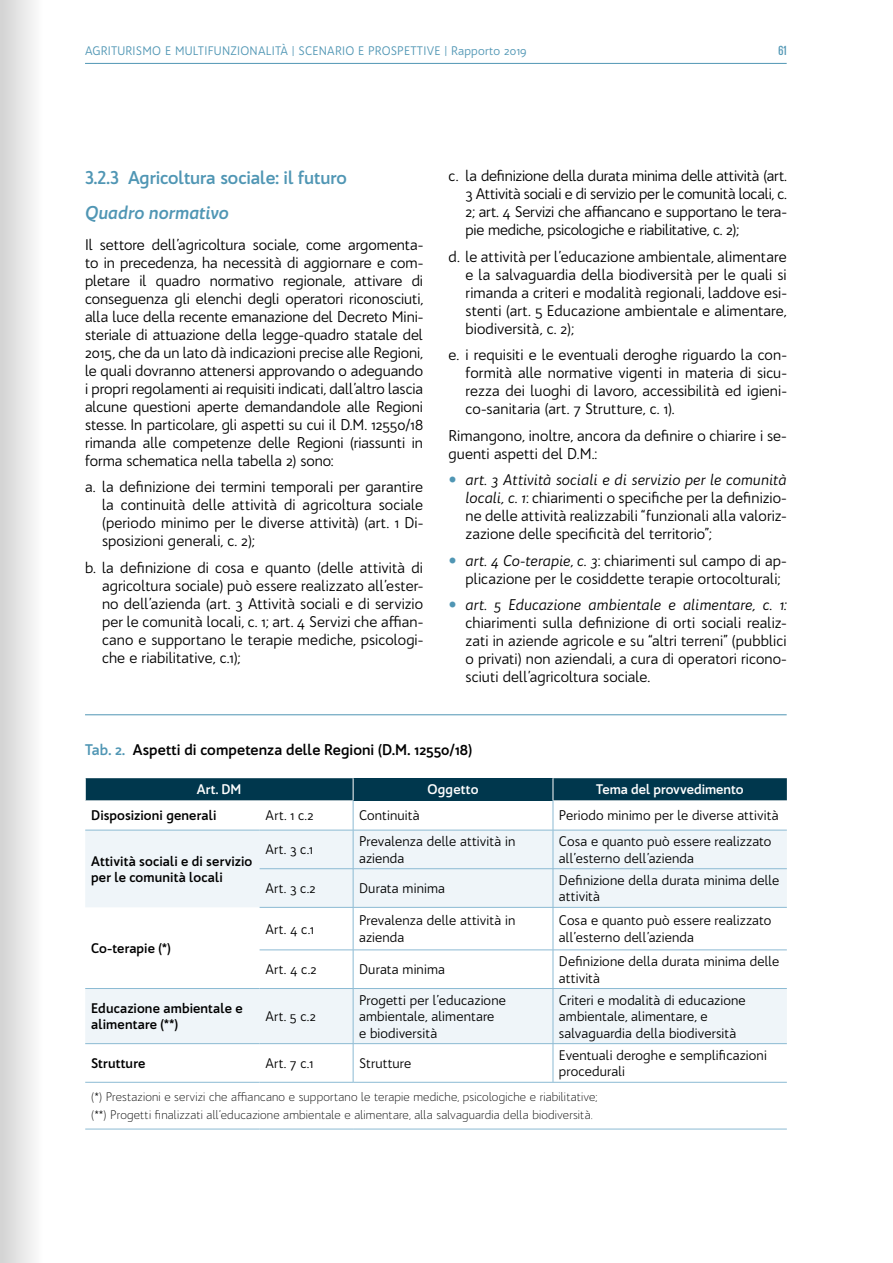
<style>
.page{position:relative;width:893px;height:1263px;background:#fff}
.page>*{position:absolute;margin:0;border:0;box-sizing:border-box;transform-origin:0 0}
.t1{font:700 18px "Bw Quinta Pro";letter-spacing:-.005em;color:#5096b4}
.t2{font:italic 700 18px "Bw Quinta Pro";letter-spacing:-.005em;color:#5096b4}
.t3{font:15px/18px "Bw Quinta Pro";color:#000;text-align:justify}
.t4{font:700 15px "Bw Quinta Pro";color:#000}
.t5{font:italic 15px "Bw Quinta Pro";letter-spacing:-.005em;color:#000}
.t6{font:13.5px/16.5px "Bw Quinta Pro";letter-spacing:.005em;color:#000}
.t7{font:700 13.5px/16.5px "Bw Quinta Pro";letter-spacing:.005em;color:#000}
.t8{font:700 13.5px "Bw Quinta Pro";color:#fff}
.t9{font:500 13.5px "Giorgio Sans";color:#5096b4}
.t10{font:300 12px/17.7px "Bw Quinta Pro";letter-spacing:.01em;color:#000}
.t11{font:12px "Bw Quinta Pro";letter-spacing:.02em;color:#5096b4}
.s1{font-style:italic}
.s2{color:#5096b4}
</style>
<div class="page">
<hr style="left:85px;top:63px;width:702px;height:1px;background:#5096b4">
<svg style="left:85px;top:831px;width:702px;height:212px;fill:#eff5f9"></svg>
<hr style="left:260px;top:868px;width:93px;height:1px;background:#8bbad3">
<hr style="left:353px;top:868px;width:200px;height:1px;background:#8bbad3">
<hr style="left:553px;top:868px;width:234px;height:1px;background:#8bbad3">
<hr style="left:260px;top:907px;width:93px;height:1px;background:#8bbad3">
<hr style="left:353px;top:907px;width:200px;height:1px;background:#8bbad3">
<hr style="left:553px;top:907px;width:234px;height:1px;background:#8bbad3">
<hr style="left:85px;top:1129px;width:175px;height:1px;background:#8bbad3">
<hr style="left:260px;top:1129px;width:93px;height:1px;background:#8bbad3">
<hr style="left:353px;top:1129px;width:200px;height:1px;background:#8bbad3">
<hr style="left:553px;top:1129px;width:234px;height:1px;background:#8bbad3">
<hr style="left:260px;top:950px;width:93px;height:1px;background:#8bbad3">
<hr style="left:353px;top:950px;width:200px;height:1px;background:#8bbad3">
<hr style="left:553px;top:950px;width:234px;height:1px;background:#8bbad3">
<hr style="left:353px;top:800px;width:1px;height:30px;background:#8bbad3">
<hr style="left:553px;top:800px;width:1px;height:30px;background:#8bbad3">
<hr style="left:353px;top:830px;width:1px;height:38px;background:#8bbad3">
<hr style="left:553px;top:830px;width:1px;height:38px;background:#8bbad3">
<hr style="left:353px;top:869px;width:1px;height:38px;background:#8bbad3">
<hr style="left:553px;top:869px;width:1px;height:38px;background:#8bbad3">
<hr style="left:353px;top:907px;width:1px;height:43px;background:#8bbad3">
<hr style="left:553px;top:907px;width:1px;height:43px;background:#8bbad3">
<hr style="left:353px;top:950px;width:1px;height:38px;background:#8bbad3">
<hr style="left:553px;top:950px;width:1px;height:38px;background:#8bbad3">
<hr style="left:353px;top:989px;width:1px;height:54px;background:#8bbad3">
<hr style="left:553px;top:989px;width:1px;height:54px;background:#8bbad3">
<hr style="left:353px;top:1044px;width:1px;height:38px;background:#8bbad3">
<hr style="left:553px;top:1044px;width:1px;height:38px;background:#8bbad3">
<div style="left:85px;top:778px;width:702px;height:22px;background:#00374d"></div>
<hr style="left:85px;top:1082px;width:175px;height:1px;background:#8bbad3">
<hr style="left:260px;top:1082px;width:93px;height:1px;background:#8bbad3">
<hr style="left:353px;top:1082px;width:200px;height:1px;background:#8bbad3">
<hr style="left:553px;top:1082px;width:234px;height:1px;background:#8bbad3">
<hr style="left:85px;top:830px;width:175px;height:1px;background:#8bbad3">
<hr style="left:260px;top:830px;width:93px;height:1px;background:#8bbad3">
<hr style="left:353px;top:830px;width:200px;height:1px;background:#8bbad3">
<hr style="left:553px;top:830px;width:234px;height:1px;background:#8bbad3">
<hr style="left:85px;top:988px;width:175px;height:1px;background:#8bbad3">
<hr style="left:260px;top:988px;width:93px;height:1px;background:#8bbad3">
<hr style="left:353px;top:988px;width:200px;height:1px;background:#8bbad3">
<hr style="left:553px;top:988px;width:234px;height:1px;background:#8bbad3">
<hr style="left:85px;top:1043px;width:175px;height:1px;background:#8bbad3">
<hr style="left:260px;top:1043px;width:93px;height:1px;background:#8bbad3">
<hr style="left:353px;top:1043px;width:200px;height:1px;background:#8bbad3">
<hr style="left:553px;top:1043px;width:234px;height:1px;background:#8bbad3">
<hr style="left:85px;top:714px;width:702px;height:1px;background:#5096b4">
<div style="left:0;top:0;width:43px;height:1263px;background:linear-gradient(to right,#d2d2d2,#fefefe)"></div>
<p class="t11" style="left:85px;top:43px;width:443px">AGRITURISMO E MULTIFUNZIONALITÀ | SCENARIO E PROSPETTIVE | Rapporto 2019</p>
<p class="t9" style="left:778px;top:44px;width:10px">61</p>
<p class="t1" style="left:85px;top:166px;width:263px">3.2.3 Agricoltura sociale: il futuro</p>
<p class="t2" style="left:85px;top:201px;width:145px">Quadro normativo</p>
<p class="t3" style="left:85px;top:235px;width:340px">Il settore dell’agricoltura sociale, come argomenta&shy;to in precedenza, ha necessità di aggiornare e com&shy;pletare il quadro normativo regionale, attivare di conseguenza gli elenchi degli operatori riconosciuti, alla luce della recente emanazione del Decreto Mini&shy;steriale di attuazione della legge-quadro statale del 2015, che da un lato dà indicazioni precise alle Regioni, le quali dovranno attenersi approvando o adeguando i propri regolamenti ai requisiti indicati, dall’altro lascia alcune questioni aperte demandandole alle Regioni stesse. In particolare, gli aspetti su cui il D.M. 12550/18 rimanda alle competenze delle Regioni (riassunti in forma schematica nella tabella 2) sono:</p>
<p class="t3" style="left:102px;top:478px;width:323px;text-indent:-17px">a. la definizione dei termini temporali per garantire la continuità delle attività di agricoltura sociale (periodo minimo per le diverse attività) (art. 1 Di&shy;sposizioni generali, c. 2);</p>
<p class="t3" style="left:102px;top:558px;width:323px;text-indent:-17px">b. la definizione di cosa e quanto (delle attività di agricoltura sociale) può essere realizzato all’ester&shy;no dell’azienda (art. 3 Attività sociali e di servizio per le comunità locali, c. 1; art. 4 Servizi che affian&shy;cano e supportano le terapie mediche, psicologi&shy;che e riabilitative, c.1);</p>
<p class="t3" style="left:466px;top:167px;width:323px;text-indent:-17px">c. la definizione della durata minima delle attività (art.<br>3 Attività sociali e di servizio per le comunità locali, c.<br>2; art. 4 Servizi che affiancano e supportano le tera&shy;pie mediche, psicologiche e riabilitative, c. 2);</p>
<p class="t3" style="left:466px;top:247px;width:323px;text-indent:-17px">d. le attività per l’educazione ambientale, alimentare e la salvaguardia della biodiversità per le quali si rimanda a criteri e modalità regionali, laddove esi&shy;stenti (art. 5 Educazione ambientale e alimentare, biodiversità, c. 2);</p>
<p class="t3" style="left:466px;top:346px;width:323px;text-indent:-17px">e. i requisiti e le eventuali deroghe riguardo la con&shy;formità alle normative vigenti in materia di sicu&shy;rezza dei luoghi di lavoro, accessibilità ed igieni&shy;co-sanitaria (art. 7 Strutture, c. 1).</p>
<p class="t3" style="left:449px;top:426px;width:340px">Rimangono, inoltre, ancora da definire o chiarire i se&shy;guenti aspetti del D.M.:</p>
<p class="t3" style="left:466px;top:471px;width:323px"><span class="s1">art. 3 Attività sociali e di servizio per le comunità locali, c. 1</span>: chiarimenti o specifiche per la definizio&shy;ne delle attività realizzabili “funzionali alla valoriz&shy;zazione delle specificità del territorio”;</p>
<p class="t3" style="left:466px;top:551px;width:323px"><span class="s1">art. 4 Co-terapie</span>, <span class="s1">c. 3</span>: chiarimenti sul campo di ap&shy;plicazione per le cosiddette terapie ortocolturali;</p>
<p class="t5" style="left:466px;top:596px;width:323px">art. 5 Educazione ambientale e alimentare, c. 1:</p>
<p class="t3" style="left:466px;top:614px;width:323px">chiarimenti sulla definizione di orti sociali realiz&shy;zati in aziende agricole e su “altri terreni” (pubblici o privati) non aziendali, a cura di operatori ricono&shy;sciuti dell’agricoltura sociale.</p>
<p class="t4" style="left:85px;top:741px;width:389px"><span class="s2">Tab. 2.</span> Aspetti di competenza delle Regioni (D.M. 12550/18)</p>
<p class="t8" style="left:197px;top:781px;width:46px">Art. DM</p>
<p class="t8" style="left:428px;top:781px;width:52px">Oggetto</p>
<p class="t8" style="left:596px;top:781px;width:149px">Tema del provvedimento</p>
<p class="t7" style="left:91px;top:807px;width:127px">Disposizioni generali</p>
<p class="t6" style="left:266px;top:807px;width:49px">Art. 1 c.2</p>
<p class="t6" style="left:359px;top:807px;width:62px">Continuità</p>
<p class="t6" style="left:559px;top:807px;width:221px">Periodo minimo per le diverse attività</p>
<p class="t7" style="left:91px;top:852px;width:163px">Attività sociali e di servizio per le comunità locali</p>
<p class="t6" style="left:266px;top:841px;width:49px">Art. 3 c.1</p>
<p class="t6" style="left:359px;top:833px;width:158px">Prevalenza delle attività in azienda</p>
<p class="t6" style="left:559px;top:833px;width:214px">Cosa e quanto può essere realizzato all’esterno dell’azienda</p>
<p class="t6" style="left:266px;top:880px;width:52px">Art. 3 c.2</p>
<p class="t6" style="left:359px;top:880px;width:87px">Durata minima</p>
<p class="t6" style="left:559px;top:872px;width:222px">Definizione della durata minima delle attività</p>
<p class="t7" style="left:91px;top:940px;width:81px">Co-terapie (*)</p>
<p class="t6" style="left:266px;top:920px;width:50px">Art. 4 c.1</p>
<p class="t6" style="left:359px;top:912px;width:158px">Prevalenza delle attività in azienda</p>
<p class="t6" style="left:559px;top:912px;width:214px">Cosa e quanto può essere realizzato all’esterno dell’azienda</p>
<p class="t6" style="left:266px;top:961px;width:53px">Art. 4 c.2</p>
<p class="t6" style="left:359px;top:961px;width:87px">Durata minima</p>
<p class="t6" style="left:559px;top:953px;width:222px">Definizione della durata minima delle attività</p>
<p class="t7" style="left:91px;top:1000px;width:153px">Educazione ambientale e alimentare (**)</p>
<p class="t6" style="left:266px;top:1008px;width:52px">Art. 5 c.2</p>
<p class="t6" style="left:359px;top:991px;width:148px">Progetti per l’educazione ambientale, alimentare<br>e biodiversità</p>
<p class="t6" style="left:559px;top:991px;width:188px">Criteri e modalità di educazione ambientale, alimentare, e salvaguardia della biodiversità</p>
<p class="t7" style="left:91px;top:1055px;width:56px">Strutture</p>
<p class="t6" style="left:265px;top:1055px;width:49px">Art. 7 c.1</p>
<p class="t6" style="left:359px;top:1055px;width:54px">Strutture</p>
<p class="t6" style="left:559px;top:1046px;width:209px">Eventuali deroghe e semplificazioni procedurali</p>
<p class="t10" style="left:91px;top:1088px;width:508px">(*) Prestazioni e servizi che affiancano e supportano le terapie mediche, psicologiche e riabilitative; (**) Progetti finalizzati all’educazione ambientale e alimentare, alla salvaguardia della biodiversità.</p>
</div>
